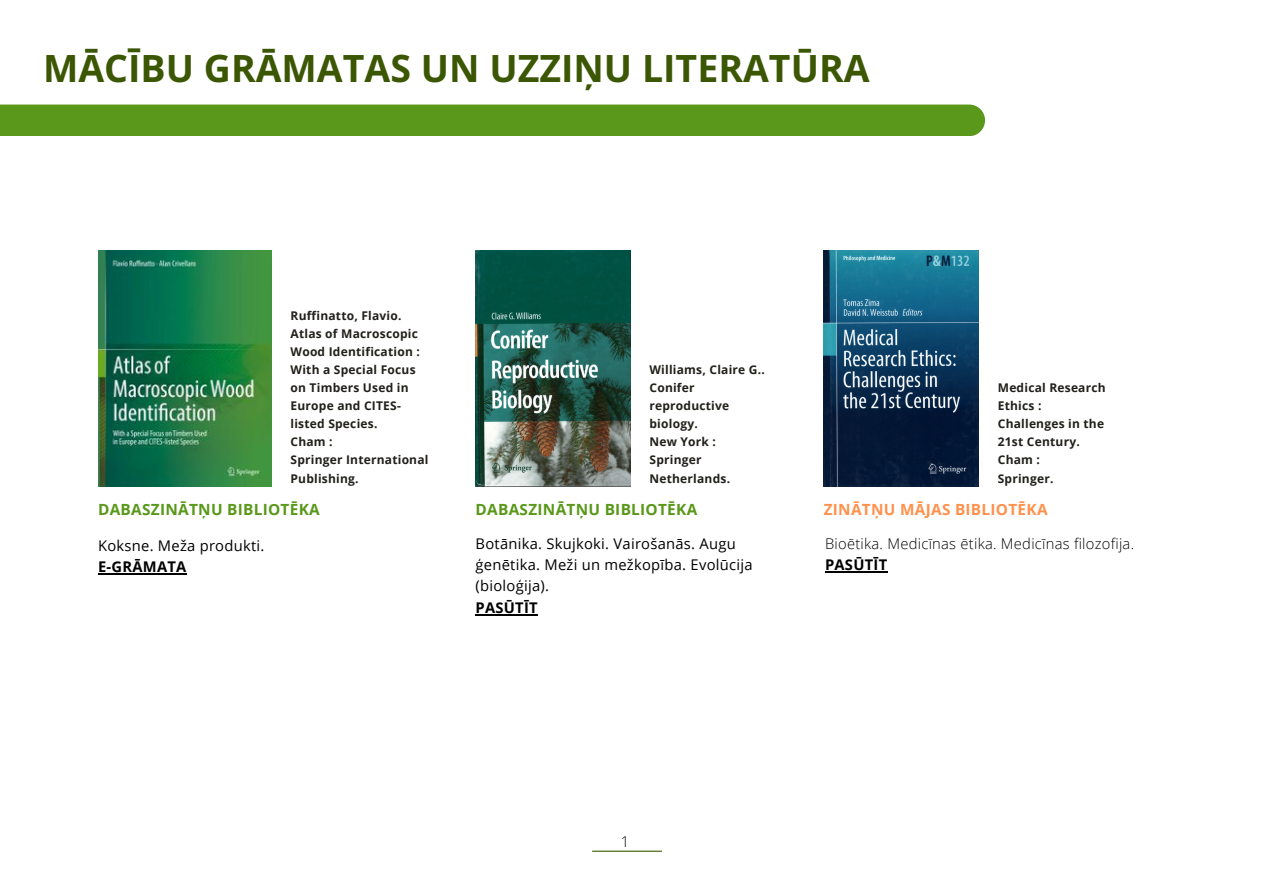
<style>
.page{position:relative;width:1263px;height:894px;background:#fff}
.page>*{position:absolute;margin:0;border:0;box-sizing:border-box;transform-origin:0 0}
.t1{font:700 37.5px "Open Sans";color:#3b5704}
.t2{font:700 15.45px "Open Sans";letter-spacing:.02em;color:#59981a}
.t3{font:700 15.45px "Open Sans";letter-spacing:.02em;color:#ff914d}
.t4{font:300 15px "Open Sans";color:#000}
.t5{font:14.7px/21.3px "Open Sans";letter-spacing:.02em;color:#000}
.t6{font:300 14.7px "Open Sans";letter-spacing:.02em;color:#000}
.t7{font:700 14.7px "Open Sans";letter-spacing:.02em;color:#000}
.t8{font:700 12px/18px "Open Sans";letter-spacing:.02em;color:#22201b}
</style>
<div class="page">
<hr style="left:592px;top:850px;width:70px;height:1px;background:#3b5704">
<div style="left:0;top:104px;width:985px;height:32px;background:#59981a"></div>
<img style="left:476px;top:251px;width:155px;height:235px">
<img style="left:824px;top:251px;width:155px;height:235px">
<hr style="left:476px;top:613px;width:62px;height:2px;background:#000">
<hr style="left:825px;top:571px;width:62px;height:1px;background:#000">
<img style="left:98px;top:251px;width:173px;height:235px">
<hr style="left:98px;top:573px;width:89px;height:1px;background:#000">
<p class="t1" style="left:43px;top:42px;width:828px">MĀCĪBU GRĀMATAS UN UZZIŅU LITERATŪRA</p>
<p class="t8" style="left:291px;top:306px;width:113px">Ruffinatto, Flavio.</p>
<p class="t8" style="left:291px;top:324px;width:131px">Atlas of Macroscopic<br>Wood Identification :</p>
<p class="t8" style="left:291px;top:360px;width:127px">With a Special Focus on Timbers Used in<br>Europe and CITES&shy;listed Species.</p>
<p class="t8" style="left:291px;top:432px;width:44px">Cham :</p>
<p class="t8" style="left:291px;top:450px;width:139px">Springer International<br>Publishing.</p>
<p class="t8" style="left:649px;top:360px;width:117px">Williams, Claire G..</p>
<p class="t8" style="left:649px;top:378px;width:81px">Conifer reproductive biology.</p>
<p class="t8" style="left:649px;top:432px;width:68px">New York :</p>
<p class="t8" style="left:649px;top:450px;width:82px">Springer<br>Netherlands.</p>
<p class="t8" style="left:998px;top:378px;width:109px">Medical Research<br>Ethics :</p>
<p class="t8" style="left:998px;top:414px;width:108px">Challenges in the<br>21st Century.</p>
<p class="t8" style="left:998px;top:450px;width:44px">Cham :</p>
<p class="t8" style="left:998px;top:468px;width:57px">Springer.</p>
<p class="t2" style="left:98px;top:498px;width:223px">DABASZINĀTŅU BIBLIOTĒKA</p>
<p class="t2" style="left:476px;top:498px;width:223px">DABASZINĀTŅU BIBLIOTĒKA</p>
<p class="t3" style="left:824px;top:498px;width:225px">ZINĀTŅU MĀJAS BIBLIOTĒKA</p>
<p class="t5" style="left:98px;top:534px;width:168px">Koksne. Meža produkti.</p>
<p class="t7" style="left:98px;top:556px;width:90px">E-GRĀMATA</p>
<p class="t5" style="left:476px;top:532px;width:278px">Botānika. Skujkoki. Vairošanās. Augu ģenētika. Meži un mežkopība. Evolūcija (bioloģija).</p>
<p class="t7" style="left:476px;top:597px;width:64px">PASŪTĪT</p>
<p class="t6" style="left:825px;top:533px;width:311px">Bioētika. Medicīnas ētika. Medicīnas filozofija.</p>
<p class="t7" style="left:825px;top:554px;width:64px">PASŪTĪT</p>
<p class="t4" style="left:621px;top:831px;width:10px">1</p>
</div>
